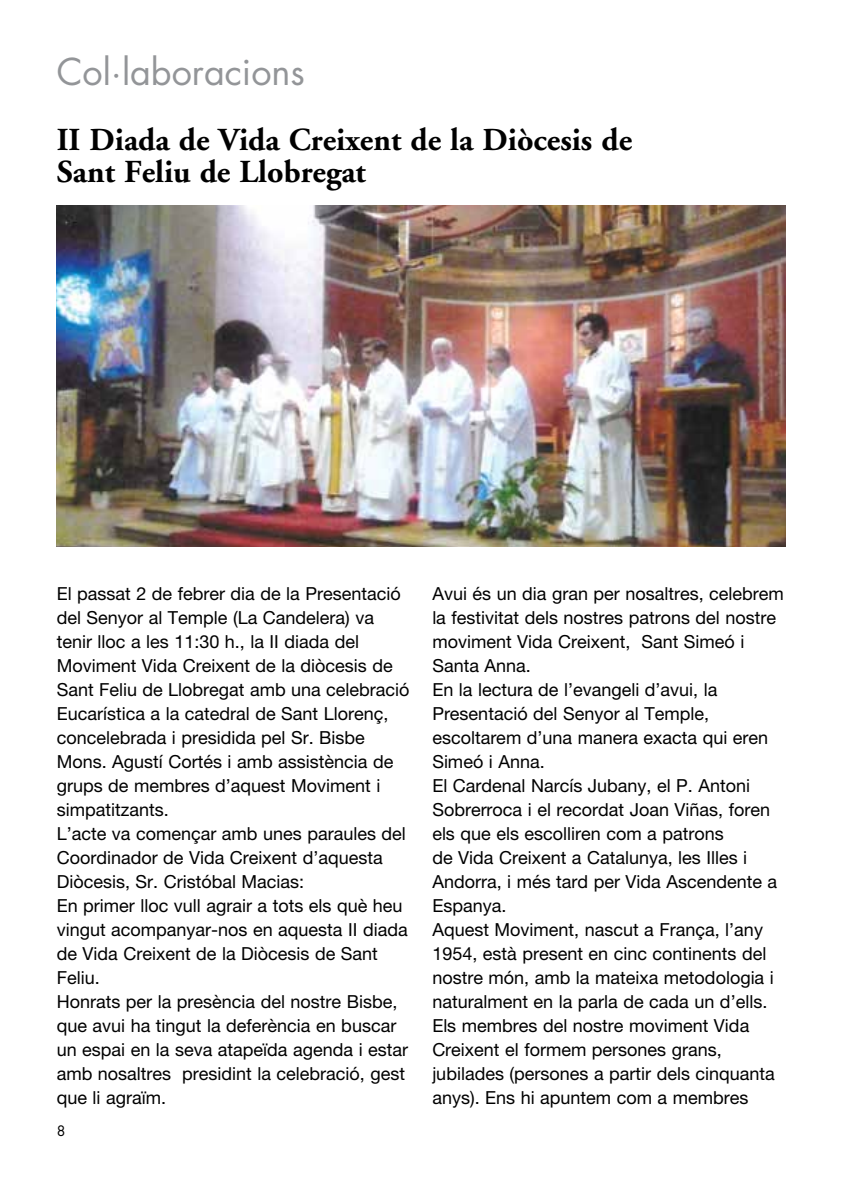
<style>
.page{position:relative;width:842px;height:1191px;background:#fff}
.page>*{position:absolute;margin:0;border:0;box-sizing:border-box;transform-origin:0 0}
.t1{font:36px "Futura";color:#939598}
.t2{font:700 32px/32px "Adobe Garamond";color:#000}
.t3{font:18px/24px "Helvetica Neue";color:#000}
.t4{font:14px "Futura";color:#000}
</style>
<div class="page">
<img style="left:57px;top:206px;width:728px;height:340px">
<h1 class="t1" style="left:57px;top:47px;width:250px">Col·laboracions</h1>
<h2 class="t2" style="left:57px;top:125px;width:577px">II Diada de Vida Creixent de la Diòcesis de<br>Sant Feliu de Llobregat</h2>
<p class="t3" style="left:57px;top:581px;width:354px">El passat 2 de febrer dia de la Presentació del Senyor al Temple (La Candelera) va tenir lloc a les 11:30 h., la II diada del Moviment Vida Creixent de la diòcesis de Sant Feliu de Llobregat amb una celebració Eucarística a la catedral de Sant Llorenç, concelebrada i presidida pel Sr. Bisbe Mons. Agustí Cortés i amb assistència de grups de membres d’aquest Moviment i simpatitzants.<br>L’acte va començar amb unes paraules del Coordinador de Vida Creixent d’aquesta Diòcesis, Sr. Cristóbal Macias:<br>En primer lloc vull agrair a tots els què heu vingut acompanyar-nos en aquesta II diada de Vida Creixent de la Diòcesis de Sant Feliu.<br>Honrats per la presència del nostre Bisbe, que avui ha tingut la deferència en buscar un espai en la seva atapeïda agenda i estar amb nosaltres presidint la celebració, gest que li agraïm.</p>
<p class="t3" style="left:432px;top:581px;width:353px">Avui és un dia gran per nosaltres, celebrem la festivitat dels nostres patrons del nostre moviment Vida Creixent, Sant Simeó i Santa Anna.<br>En la lectura de l’evangeli d’avui, la Presentació del Senyor al Temple, escoltarem d’una manera exacta qui eren Simeó i Anna.<br>El Cardenal Narcís Jubany, el P. Antoni Sobrerroca i el recordat Joan Viñas, foren els que els escolliren com a patrons<br>de Vida Creixent a Catalunya, les Illes i Andorra, i més tard per Vida Ascendente a Espanya.<br>Aquest Moviment, nascut a França, l’any 1954, està present en cinc continents del nostre món, amb la mateixa metodologia i naturalment en la parla de cada un d’ells.<br>Els membres del nostre moviment Vida Creixent el formem persones grans, jubilades (persones a partir dels cinquanta anys). Ens hi apuntem com a membres</p>
<p class="t4" style="left:57px;top:1120px;width:10px">8</p>
</div>
